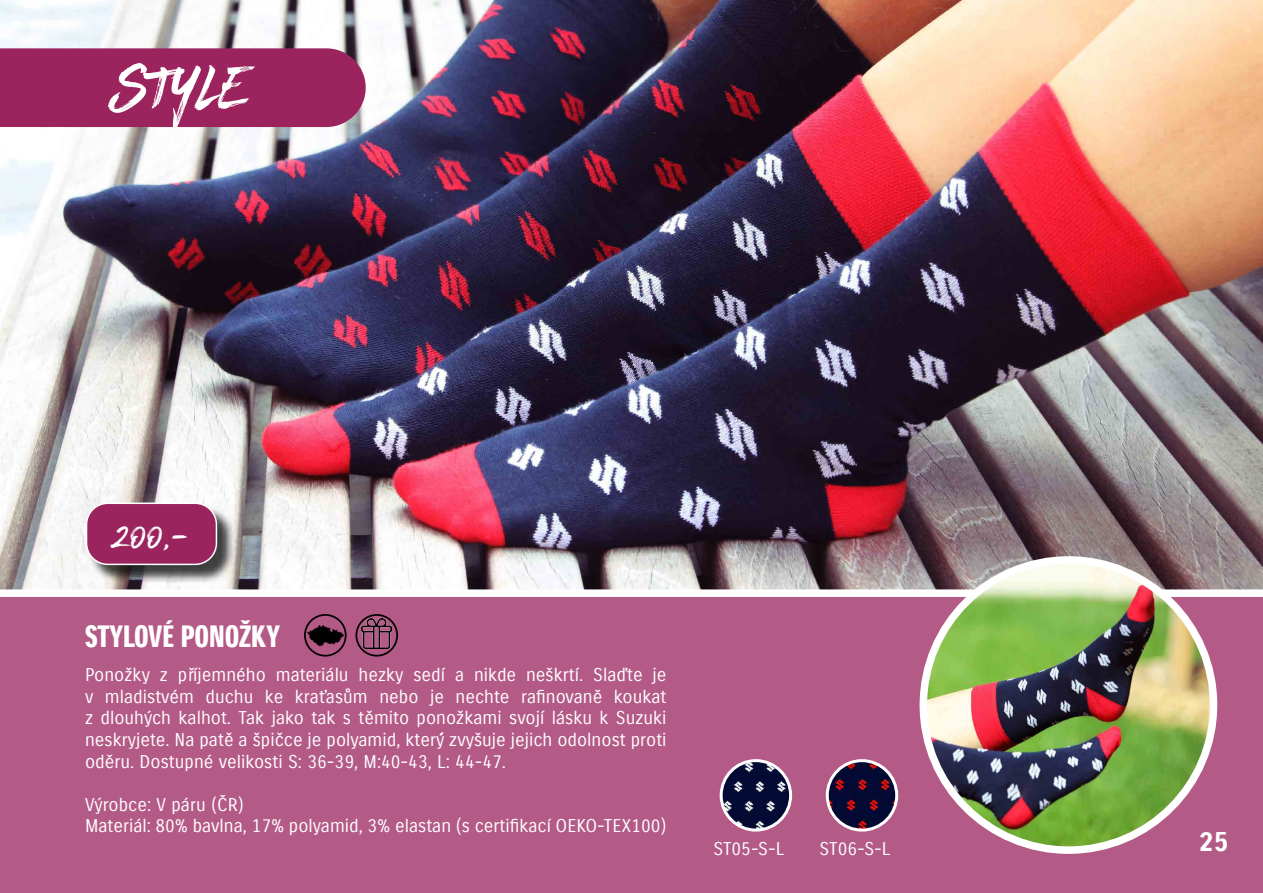
<style>
.page{position:relative;width:1263px;height:893px;background:#b45a86}
.page>*{position:absolute;margin:0;border:0;box-sizing:border-box;transform-origin:0 0}
.t1{font:64.5px "BLACKHAWK";color:#fff}
.t2{font:37.5px "BLACKHAWK";color:#fff}
.t3{font:30px "Suzuki PRO Headline";color:#fff}
.t4{font:27px "Suzuki PRO Bold";color:#fff}
.t5{font:18px/21.6px "Suzuki PRO Regular";color:#fff;text-align:justify}
</style>
<div class="page">
<img style="left:0;top:0;width:1263px;height:597px">
<div style="left:88px;top:505px;width:148px;height:79px;background:#000;opacity:.75"></div>
<div style="left:87px;top:503px;width:129px;height:61px;background:#9c245e;border-radius:21px"></div>
<div style="left:86px;top:502px;width:131px;height:63px;border:2px solid #fff;border-radius:21px"></div>
<div style="left:0;top:48px;width:366px;height:79px;background:#9c245e"></div>
<img style="left:923px;top:560px;width:290px;height:290px;border-radius:145px">
<div style="left:919px;top:556px;width:298px;height:298px;border:8px solid #fff;border-radius:50%"></div>
<img style="left:721px;top:761px;width:70px;height:69px;border-radius:35px">
<div style="left:720px;top:759px;width:72px;height:73px;border:3px solid #fff;border-radius:50%"></div>
<img style="left:827px;top:761px;width:70px;height:69px;border-radius:35px">
<div style="left:826px;top:759px;width:72px;height:73px;border:3px solid #fff;border-radius:50%"></div>
<div style="left:304px;top:614px;width:43px;height:43px;border:2px solid #020203;border-radius:50%"></div>
<img style="left:306px;top:616px;width:38px;height:38px">
<div style="left:355px;top:614px;width:43px;height:43px;border:2px solid #020203;border-radius:50%"></div>
<img style="left:362px;top:619px;width:30px;height:30px">
<h1 class="t1" style="left:114px;top:48px;width:136px">STYLE</h1>
<h2 class="t2" style="left:114px;top:514px;width:76px">200,-</h2>
<h3 class="t3" style="left:85px;top:618px;width:196px">STYLOVÉ PONOŽKY</h3>
<p class="t5" style="left:85px;top:664px;width:583px">Ponožky z příjemného materiálu hezky sedí a nikde neškrtí. Slaďte je v mladistvém duchu ke kraťasům nebo je nechte rafinovaně koukat z dlouhých kalhot. Tak jako tak s těmito ponožkami svojí lásku k Suzuki neskryjete. Na patě a špičce je polyamid, který́ zvyšuje jejich odolnost proti oděru. Dostupné velikosti S: 36-39, M:40-43, L: 44-47.</p>
<p class="t5" style="left:85px;top:794px;width:583px">Výrobce: V páru (ČR)<br>Materiál: 80% bavlna, 17% polyamid, 3% elastan (s certifikací OEKO-TEX100)</p>
<p class="t5" style="left:713px;top:838px;width:72px">ST05-S-L</p>
<p class="t5" style="left:819px;top:838px;width:72px">ST06-S-L</p>
<h3 class="t4" style="left:1199px;top:825px;width:31px">25</h3>
</div>
